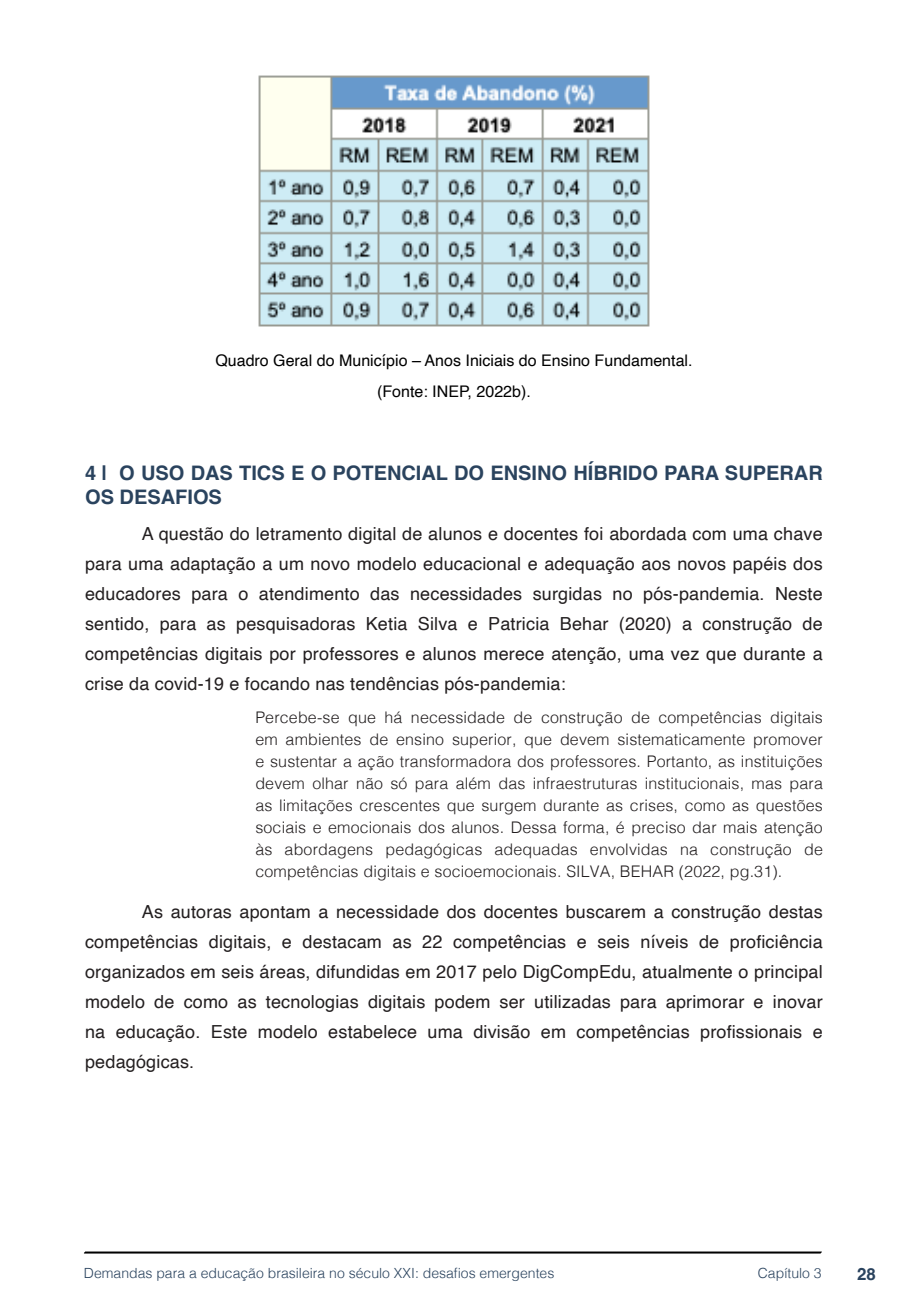
<style>
.page{position:relative;width:908px;height:1304px;background:#fff}
.page>*{position:absolute;margin:0;border:0;box-sizing:border-box;transform-origin:0 0}
.t1{font:700 20px/24px "Helvetica";color:#2a435e}
.txt{font:18px/30px "Helvetica";letter-spacing:.01em;color:#231f20;text-align:justify}
.t2{font:700 16.8px "Helvetica";color:#2a435e}
.citacoes{font:300 16px/22px "Helvetica";letter-spacing:.01em;color:#231f20;text-align:justify}
.imagens_graf_tab{font:16px "Helvetica";color:#000}
.t3{font:300 14px "Helvetica";color:#2a435e}
</style>
<div class="page">
<svg style="left:84px;top:1251px;width:737px;height:3px;background:#515151"></svg>
<img style="left:258px;top:75px;width:392px;height:252px">
<p class="imagens_graf_tab" style="left:215px;top:348px;width:478px">Quadro Geral do Município – Anos Iniciais do Ensino Fundamental.</p>
<p class="imagens_graf_tab" style="left:377px;top:379px;width:155px">(Fonte: INEP, 2022b).</p>
<p class="t1" style="left:85px;top:463px;width:738px">4 | O USO DAS TICS E O POTENCIAL DO ENSINO HÍBRIDO PARA SUPERAR<br>OS DESAFIOS</p>
<p class="txt" style="left:85px;top:519px;width:738px;text-indent:57px">A questão do letramento digital de alunos e docentes foi abordada com uma chave para uma adaptação a um novo modelo educacional e adequação aos novos papéis dos educadores para o atendimento das necessidades surgidas no pós-pandemia. Neste sentido, para as pesquisadoras Ketia Silva e Patricia Behar (2020) a construção de competências digitais por professores e alunos merece atenção, uma vez que durante a crise da covid-19 e focando nas tendências pós-pandemia:</p>
<p class="citacoes" style="left:255px;top:705px;width:568px">Percebe-se que há necessidade de construção de competências digitais em ambientes de ensino superior, que devem sistematicamente promover e sustentar a ação transformadora dos professores. Portanto, as instituições devem olhar não só para além das infraestruturas institucionais, mas para as limitações crescentes que surgem durante as crises, como as questões sociais e emocionais dos alunos. Dessa forma, é preciso dar mais atenção às abordagens pedagógicas adequadas envolvidas na construção de competências digitais e socioemocionais. SILVA, BEHAR (2022, pg.31).</p>
<p class="txt" style="left:85px;top:898px;width:738px;text-indent:57px">As autoras apontam a necessidade dos docentes buscarem a construção destas competências digitais, e destacam as 22 competências e seis níveis de proficiência organizados em seis áreas, difundidas em 2017 pelo DigCompEdu, atualmente o principal modelo de como as tecnologias digitais podem ser utilizadas para aprimorar e inovar na educação. Este modelo estabelece uma divisão em competências profissionais e pedagógicas.</p>
<p class="t3" style="left:84px;top:1261px;width:471px">Demandas para a educação brasileira no século XXI: desafios emergentes</p>
<p class="t3" style="left:757px;top:1261px;width:65px">Capítulo 3</p>
<p class="t2" style="left:856px;top:1264px;width:20px">28</p>
</div>
